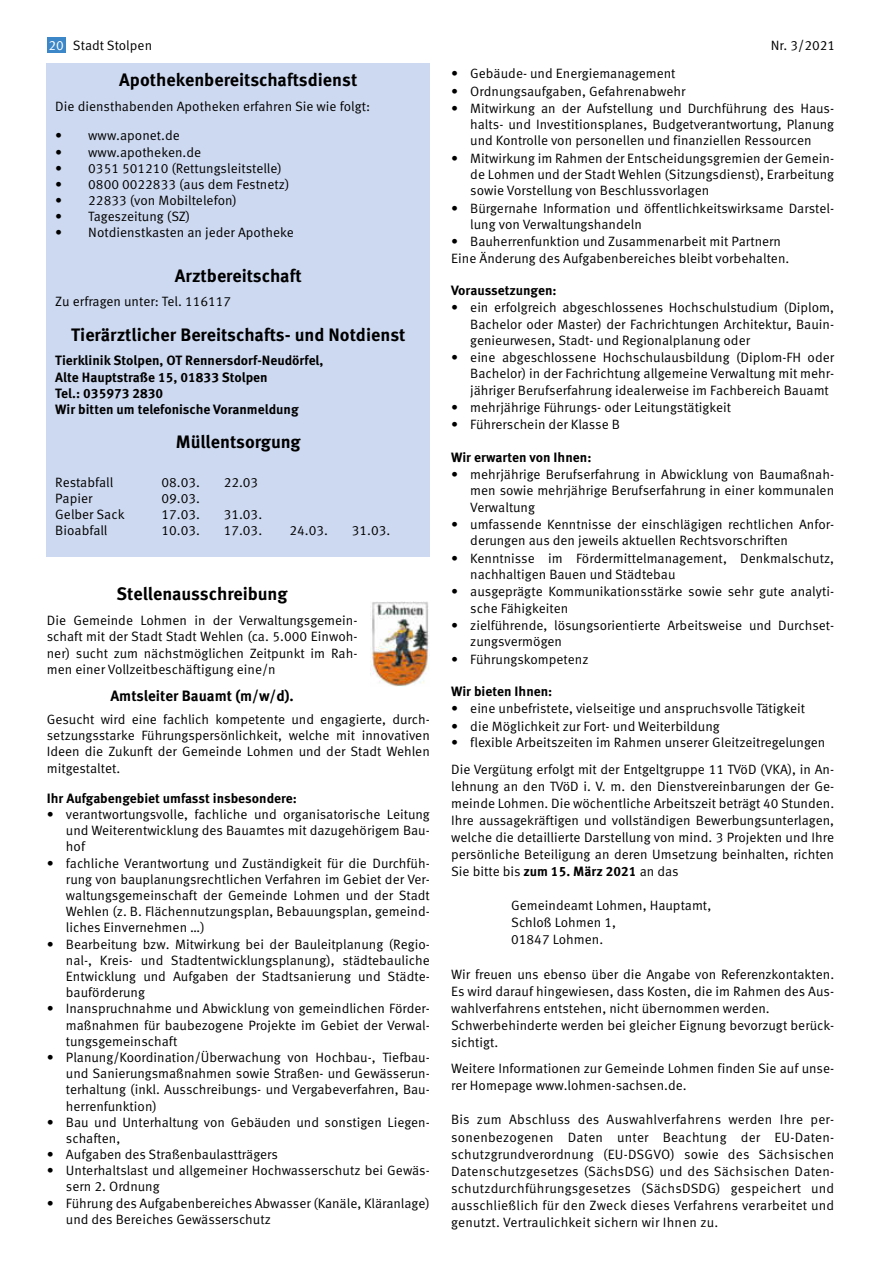
<style>
.page{position:relative;width:881px;height:1263px;background:#fff}
.page>*{position:absolute;margin:0;border:0;box-sizing:border-box;transform-origin:0 0}
.t1{font:18px "Meta Pro Bold 17";color:#000}
.t2{font:15px "Meta Pro Bold 17";color:#000}
.t3{font:13.5px/16.2px "Meta Pro Norm 20";color:#000;text-align:justify}
.t4{font:13.5px/16.2px "Meta Pro Bold 17";color:#000}
.s1{color:#fff}
.s2{font-family:"Meta Pro Bold 17"}
</style>
<div class="page">
<div style="left:47px;top:37px;width:18px;height:15px;background:#3c87c8"></div>
<div style="left:47px;top:64px;width:382px;height:493px;background:#cdd9f0"></div>
<img style="left:370px;top:601px;width:59px;height:85px">
<p class="t3" style="left:48px;top:36px;width:105px"><span class="s1">20</span> Stadt Stolpen</p>
<p class="t3" style="left:770px;top:36px;width:66px">Nr. 3/2021</p>
<p class="t3" style="left:451px;top:65px;width:226px">• Gebäude- und Energiemanagement</p>
<p class="t3" style="left:451px;top:82px;width:236px">• Ordnungsaufgaben, Gefahrenabwehr</p>
<p class="t3" style="left:470px;top:99px;width:365px;text-indent:-19px">• Mitwirkung an der Aufstellung und Durchführung des Haus&shy;halts- und Investitionsplanes, Budgetverantwortung, Planung und Kontrolle von personellen und finanziellen Ressourcen</p>
<p class="t3" style="left:470px;top:149px;width:365px;text-indent:-19px">• Mitwirkung im Rahmen der Entscheidungsgremien der Gemein&shy;de Lohmen und der Stadt Wehlen (Sitzungsdienst), Erarbeitung sowie Vorstellung von Beschlussvorlagen</p>
<p class="t3" style="left:470px;top:199px;width:365px;text-indent:-19px">• Bürgernahe Information und öffentlichkeitswirksame Darstel&shy;lung von Verwaltungshandeln</p>
<p class="t3" style="left:451px;top:233px;width:339px">• Bauherrenfunktion und Zusammenarbeit mit Partnern<br>Eine Änderung des Aufgabenbereiches bleibt vorbehalten.</p>
<p class="t4" style="left:451px;top:281px;width:107px">Voraussetzungen:</p>
<p class="t3" style="left:470px;top:299px;width:365px;text-indent:-19px">• ein erfolgreich abgeschlossenes Hochschulstudium (Diplom, Bachelor oder Master) der Fachrichtungen Architektur, Bauin&shy;genieurwesen, Stadt- und Regionalplanung oder</p>
<p class="t3" style="left:470px;top:349px;width:365px;text-indent:-19px">• eine abgeschlossene Hochschulausbildung (Diplom-FH oder Bachelor) in der Fachrichtung allgemeine Verwaltung mit mehr&shy;jähriger Berufserfahrung idealerweise im Fachbereich Bauamt</p>
<p class="t3" style="left:451px;top:398px;width:281px">• mehrjährige Führungs- oder Leitungstätigkeit</p>
<p class="t3" style="left:451px;top:416px;width:170px">• Führerschein der Klasse B</p>
<p class="t4" style="left:451px;top:448px;width:142px">Wir erwarten von Ihnen:</p>
<p class="t3" style="left:470px;top:466px;width:365px;text-indent:-19px">• mehrjährige Berufserfahrung in Abwicklung von Baumaßnah&shy;men sowie mehrjährige Berufserfahrung in einer kommunalen Verwaltung</p>
<p class="t3" style="left:470px;top:515px;width:365px;text-indent:-19px">• umfassende Kenntnisse der einschlägigen rechtlichen Anfor&shy;derungen aus den jeweils aktuellen Rechtsvorschriften</p>
<p class="t3" style="left:470px;top:549px;width:365px;text-indent:-19px">• Kenntnisse im Fördermittelmanagement, Denkmalschutz, nachhaltigen Bauen und Städtebau</p>
<p class="t3" style="left:470px;top:583px;width:365px;text-indent:-19px">• ausgeprägte Kommunikationsstärke sowie sehr gute analyti&shy;sche Fähigkeiten</p>
<p class="t3" style="left:470px;top:616px;width:365px;text-indent:-19px">• zielführende, lösungsorientierte Arbeitsweise und Durchset&shy;zungsvermögen</p>
<p class="t3" style="left:451px;top:650px;width:139px">• Führungskompetenz</p>
<p class="t4" style="left:451px;top:682px;width:103px">Wir bieten Ihnen:</p>
<p class="t3" style="left:451px;top:700px;width:355px">• eine unbefristete, vielseitige und anspruchsvolle Tätigkeit</p>
<p class="t3" style="left:451px;top:717px;width:270px">• die Möglichkeit zur Fort- und Weiterbildung</p>
<p class="t3" style="left:451px;top:728px;width:384px;line-height:26.8px">• flexible Arbeitszeiten im Rahmen unserer Gleitzeitregelungen<br>Die Vergütung erfolgt mit der Entgeltgruppe 11 TVöD (VKA), in An-</p>
<p class="t3" style="left:451px;top:777px;width:384px;line-height:17.1px">lehnung an den TVöD i. V. m. den Dienstvereinbarungen der Ge&shy;meinde Lohmen. Die wöchentliche Arbeitszeit beträgt 40 Stunden.<br>Ihre aussagekräftigen und vollständigen Bewerbungsunterlagen, welche die detaillierte Darstellung von mind. 3 Projekten und Ihre persönliche Beteiligung an deren Umsetzung beinhalten, richten Sie bitte bis <span class="s2">zum 15. März 2021</span> an das</p>
<p class="t3" style="left:511px;top:896px;width:201px;line-height:17.1px;text-align:left">Gemeindeamt Lohmen, Hauptamt,<br>Schloß Lohmen 1,<br>01847 Lohmen.</p>
<p class="t3" style="left:451px;top:964px;width:384px;line-height:17.1px;text-align:left">Wir freuen uns ebenso über die Angabe von Referenzkontakten.<br>Es wird darauf hingewiesen, dass Kosten, die im Rahmen des Aus&shy;wahlverfahrens entstehen, nicht übernommen werden.<br>Schwerbehinderte werden bei gleicher Eignung bevorzugt berück&shy;sichtigt.</p>
<p class="t3" style="left:451px;top:1059px;width:384px;line-height:17.1px">Weitere Informationen zur Gemeinde Lohmen finden Sie auf unse&shy;rer Homepage www.lohmen-sachsen.de.</p>
<p class="t3" style="left:451px;top:1110px;width:384px;line-height:17.1px">Bis zum Abschluss des Auswahlverfahrens werden Ihre per&shy;sonenbezogenen Daten unter Beachtung der EU-Daten&shy;schutzgrundverordnung (EU-DSGVO) sowie des Sächsischen Datenschutzgesetzes (SächsDSG) und des Sächsischen Daten&shy;schutzdurchführungsgesetzes (SächsDSDG) gespeichert und ausschließlich für den Zweck dieses Verfahrens verarbeitet und genutzt. Vertraulichkeit sichern wir Ihnen zu.</p>
<h1 class="t1" style="left:119px;top:66px;width:239px">Apothekenbereitschaftsdienst</h1>
<p class="t3" style="left:55px;top:97px;width:316px">Die diensthabenden Apotheken erfahren Sie wie folgt:</p>
<p class="t3" style="left:55px;top:127px;width:126px">• www.aponet.de</p>
<p class="t3" style="left:55px;top:143px;width:147px">• www.apotheken.de</p>
<p class="t3" style="left:55px;top:159px;width:228px">• 0351 501210 (Rettungsleitstelle)</p>
<p class="t3" style="left:55px;top:175px;width:235px">• 0800 0022833 (aus dem Festnetz)</p>
<p class="t3" style="left:55px;top:191px;width:183px">• 22833 (von Mobiltelefon)</p>
<p class="t3" style="left:55px;top:208px;width:136px">• Tageszeitung (SZ)</p>
<p class="t3" style="left:55px;top:224px;width:240px">• Notdienstkasten an jeder Apotheke</p>
<h1 class="t1" style="left:175px;top:261px;width:128px">Arztbereitschaft</h1>
<p class="t3" style="left:55px;top:293px;width:177px">Zu erfragen unter: Tel. 116117</p>
<h1 class="t1" style="left:71px;top:320px;width:335px">Tierärztlicher Bereitschafts- und Notdienst</h1>
<p class="t4" style="left:55px;top:352px;width:270px">Tierklinik Stolpen, OT Rennersdorf-Neudörfel, Alte Hauptstraße 15, 01833 Stolpen<br>Tel.: 035973 2830<br>Wir bitten um telefonische Voranmeldung</p>
<h1 class="t1" style="left:176px;top:428px;width:126px">Müllentsorgung</h1>
<p class="t3" style="left:55px;top:473px;width:59px">Restabfall</p>
<p class="t3" style="left:161px;top:473px;width:40px">08.03.</p>
<p class="t3" style="left:223px;top:473px;width:36px">22.03</p>
<p class="t3" style="left:55px;top:489px;width:39px">Papier</p>
<p class="t3" style="left:161px;top:489px;width:40px">09.03.</p>
<p class="t3" style="left:55px;top:505px;width:71px">Gelber Sack</p>
<p class="t3" style="left:161px;top:505px;width:40px">17.03.</p>
<p class="t3" style="left:223px;top:505px;width:40px">31.03.</p>
<p class="t3" style="left:55px;top:521px;width:54px">Bioabfall</p>
<p class="t3" style="left:161px;top:521px;width:40px">10.03.</p>
<p class="t3" style="left:223px;top:521px;width:40px">17.03.</p>
<p class="t3" style="left:289px;top:521px;width:40px">24.03.</p>
<p class="t3" style="left:351px;top:521px;width:40px">31.03.</p>
<h1 class="t1" style="left:116px;top:580px;width:173px">Stellenausschreibung</h1>
<p class="t3" style="left:47px;top:611px;width:312px">Die Gemeinde Lohmen in der Verwaltungsgemein&shy;schaft mit der Stadt Stadt Wehlen (ca. 5.000 Einwoh&shy;ner) sucht zum nächstmöglichen Zeitpunkt im Rah&shy;men einer Vollzeitbeschäftigung eine/n</p>
<p class="t2" style="left:110px;top:684px;width:185px">Amtsleiter Bauamt (m/w/d).</p>
<p class="t3" style="left:47px;top:710px;width:384px">Gesucht wird eine fachlich kompetente und engagierte, durch&shy;setzungsstarke Führungspersönlichkeit, welche mit innovativen Ideen die Zukunft der Gemeinde Lohmen und der Stadt Wehlen mitgestaltet.</p>
<p class="t4" style="left:47px;top:789px;width:251px">Ihr Aufgabengebiet umfasst insbesondere:</p>
<p class="t3" style="left:66px;top:805px;width:365px;text-indent:-19px">• verantwortungsvolle, fachliche und organisatorische Leitung und Weiterentwicklung des Bauamtes mit dazugehörigem Bau&shy;hof</p>
<p class="t3" style="left:66px;top:854px;width:365px;text-indent:-19px">• fachliche Verantwortung und Zuständigkeit für die Durchfüh&shy;rung von bauplanungsrechtlichen Verfahren im Gebiet der Ver&shy;waltungsgemeinschaft der Gemeinde Lohmen und der Stadt Wehlen (z. B. Flächennutzungsplan, Bebauungsplan, gemeind&shy;liches Einvernehmen …)</p>
<p class="t3" style="left:66px;top:935px;width:365px;text-indent:-19px">• Bearbeitung bzw. Mitwirkung bei der Bauleitplanung (Regio&shy;nal-, Kreis- und Stadtentwicklungsplanung), städtebauliche Entwicklung und Aufgaben der Stadtsanierung und Städte&shy;bauförderung</p>
<p class="t3" style="left:66px;top:1000px;width:365px;text-indent:-19px">• Inanspruchnahme und Abwicklung von gemeindlichen Förder&shy;maßnahmen für baubezogene Projekte im Gebiet der Verwal&shy;tungsgemeinschaft</p>
<p class="t3" style="left:66px;top:1048px;width:365px;text-indent:-19px">• Planung/Koordination/Überwachung von Hochbau-, Tiefbau&shy;und Sanierungsmaßnahmen sowie Straßen- und Gewässerun&shy;terhaltung (inkl. Ausschreibungs- und Vergabeverfahren, Bau&shy;herrenfunktion)</p>
<p class="t3" style="left:66px;top:1113px;width:365px;text-indent:-19px">• Bau und Unterhaltung von Gebäuden und sonstigen Liegen&shy;schaften,</p>
<p class="t3" style="left:47px;top:1145px;width:232px">• Aufgaben des Straßenbaulastträgers</p>
<p class="t3" style="left:66px;top:1161px;width:365px;text-indent:-19px">• Unterhaltslast und allgemeiner Hochwasserschutz bei Gewäs&shy;sern 2. Ordnung</p>
<p class="t3" style="left:66px;top:1194px;width:365px;text-indent:-19px">• Führung des Aufgabenbereiches Abwasser (Kanäle, Kläranlage) und des Bereiches Gewässerschutz</p>
</div>
